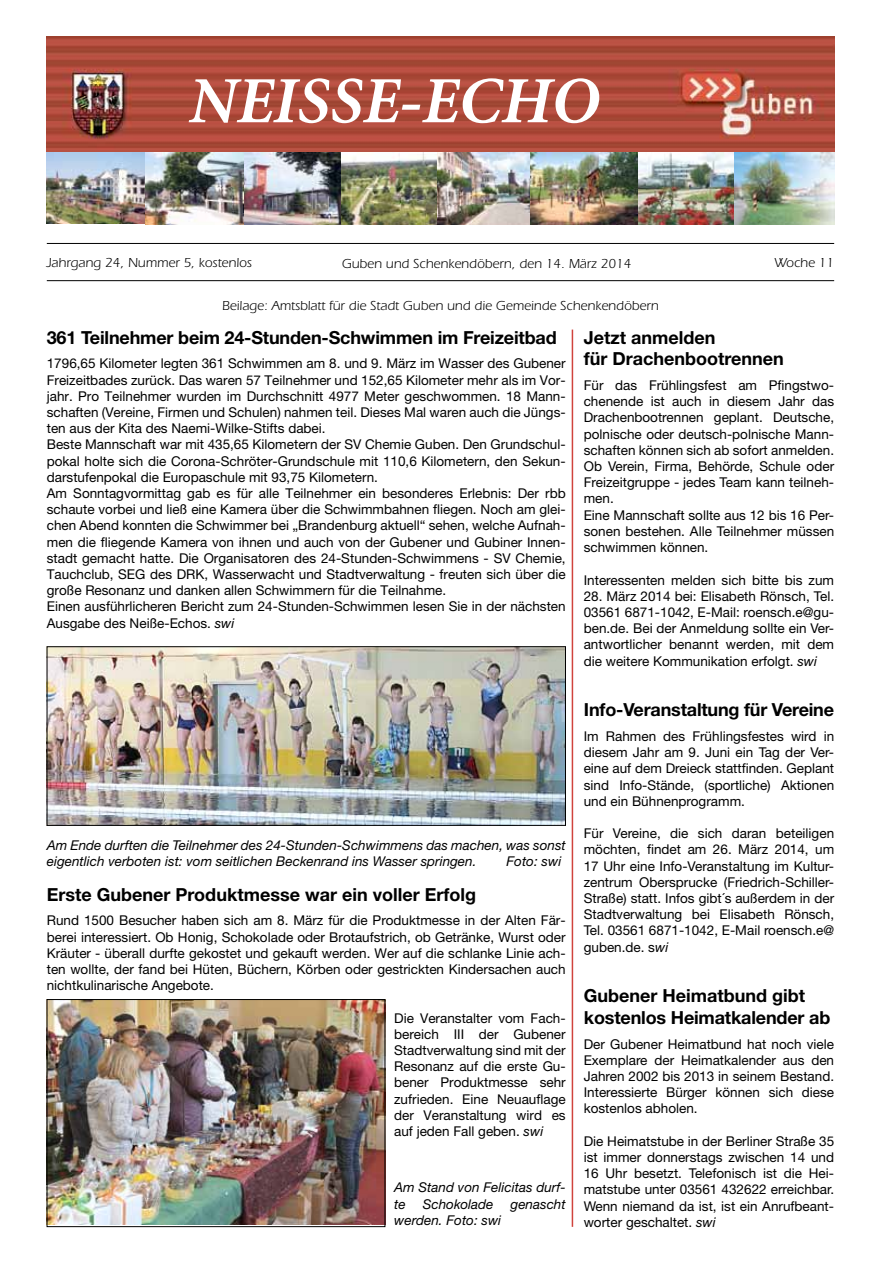
<style>
.page{position:relative;width:881px;height:1263px;background:#fff}
.page>*{position:absolute;margin:0;border:0;box-sizing:border-box;transform-origin:0 0}
.t1{font:66px "Minion Bold Italic Os F";color:#fff}
.t2{font:700 18px/21.6px "Helvetica Neue LT";letter-spacing:-.01em;color:#000}
.t3{font:13.5px/16.2px "Helvetica Neue LT";color:#000;text-align:justify}
.t4{font:italic 13.5px/16.2px "Helvetica Neue LT";color:#000}
.t5{font:13.5px "Itc Eras";color:#000}
.s1{font-style:italic}
</style>
<div class="page">
<hr style="left:47px;top:243px;width:786px;height:1px;background:#000">
<hr style="left:47px;top:280px;width:786px;height:1px;background:#000">
<img style="left:47px;top:36px;width:786px;height:117px">
<img style="left:47px;top:153px;width:786px;height:72px">
<hr style="left:571px;top:330px;width:2px;height:897px;background:#d0433d">
<img style="left:49px;top:648px;width:514px;height:176px">
<div style="left:47px;top:646px;width:518px;height:180px;border:1px solid #000"></div>
<img style="left:49px;top:1001px;width:334px;height:223px">
<div style="left:47px;top:999px;width:338px;height:228px;border:1px solid #000"></div>
<h1 class="t1" style="left:189px;top:68px;width:412px">NEISSE-ECHO</h1>
<p class="t5" style="left:47px;top:255px;width:207px">Jahrgang 24, Nummer 5, kostenlos</p>
<p class="t5" style="left:341px;top:256px;width:291px">Guben und Schenkendöbern, den 14. März 2014</p>
<p class="t5" style="left:222px;top:298px;width:438px">Beilage: Amtsblatt für die Stadt Guben und die Gemeinde Schenkendöbern</p>
<p class="t5" style="left:774px;top:255px;width:61px">Woche 11</p>
<h2 class="t2" style="left:47px;top:326px;width:511px">361 Teilnehmer beim 24-Stunden-Schwimmen im Freizeitbad</h2>
<p class="t3" style="left:47px;top:355px;width:520px;text-align:left">1796,65 Kilometer legten 361 Schwimmen am 8. und 9. März im Wasser des Gubener Freizeitbades zurück. Das waren 57 Teilnehmer und 152,65 Kilometer mehr als im Vor&shy;jahr. Pro Teilnehmer wurden im Durchschnitt 4977 Meter geschwommen. 18 Mann&shy;schaften (Vereine, Firmen und Schulen) nahmen teil. Dieses Mal waren auch die Jüngs&shy;ten aus der Kita des Naemi-Wilke-Stifts dabei.<br>Beste Mannschaft war mit 435,65 Kilometern der SV Chemie Guben. Den Grundschul&shy;pokal holte sich die Corona-Schröter-Grundschule mit 110,6 Kilometern, den Sekun&shy;darstufenpokal die Europaschule mit 93,75 Kilometern.<br>Am Sonntagvormittag gab es für alle Teilnehmer ein besonderes Erlebnis: Der rbb schaute vorbei und ließ eine Kamera über die Schwimmbahnen fliegen. Noch am glei&shy;chen Abend konnten die Schwimmer bei „Brandenburg aktuell“ sehen, welche Aufnah&shy;men die fliegende Kamera von ihnen und auch von der Gubener und Gubiner Innen&shy;stadt gemacht hatte. Die Organisatoren des 24-Stunden-Schwimmens - SV Chemie, Tauchclub, SEG des DRK, Wasserwacht und Stadtverwaltung - freuten sich über die große Resonanz und danken allen Schwimmern für die Teilnahme.<br>Einen ausführlicheren Bericht zum 24-Stunden-Schwimmen lesen Sie in der nächsten Ausgabe des Neiße-Echos. <span class="s1">swi</span></p>
<p class="t4" style="left:47px;top:837px;width:520px">Am Ende durften die Teilnehmer des 24-Stunden-Schwimmens das machen, was sonst eigentlich verboten ist: vom seitlichen Beckenrand ins Wasser springen.</p>
<p class="t4" style="left:506px;top:853px;width:56px">Foto: swi</p>
<h2 class="t2" style="left:47px;top:883px;width:430px">Erste Gubener Produktmesse war ein voller Erfolg</h2>
<p class="t3" style="left:47px;top:912px;width:520px">Rund 1500 Besucher haben sich am 8. März für die Produktmesse in der Alten Fär&shy;berei interessiert. Ob Honig, Schokolade oder Brotaufstrich, ob Getränke, Wurst oder Kräuter - überall durfte gekostet und gekauft werden. Wer auf die schlanke Linie ach&shy;ten wollte, der fand bei Hüten, Büchern, Körben oder gestrickten Kindersachen auch nichtkulinarische Angebote.</p>
<p class="t3" style="left:394px;top:1009px;width:173px">Die Veranstalter vom Fach&shy;bereich III der Gubener Stadtverwaltung sind mit der Resonanz auf die erste Gu&shy;bener Produktmesse sehr zufrieden. Eine Neuauflage der Veranstaltung wird es auf jeden Fall geben. <span class="s1">swi</span></p>
<p class="t4" style="left:394px;top:1179px;width:173px">Am Stand von Felicitas durf&shy;te</p>
<p class="t4" style="left:422px;top:1195px;width:72px">Schokolade</p>
<p class="t4" style="left:510px;top:1195px;width:57px">genascht</p>
<p class="t4" style="left:394px;top:1212px;width:109px">werden. Foto: swi</p>
<h2 class="t2" style="left:583px;top:326px;width:202px">Jetzt anmelden<br>für Drachenbootrennen</h2>
<p class="t3" style="left:583px;top:377px;width:252px;text-align:left">Für das Frühlingsfest am Pfingstwo&shy;chenende ist auch in diesem Jahr das Drachenbootrennen geplant. Deutsche, polnische oder deutsch-polnische Mann&shy;schaften können sich ab sofort anmelden.<br>Ob Verein, Firma, Behörde, Schule oder Freizeitgruppe - jedes Team kann teilneh&shy;men.<br>Eine Mannschaft sollte aus 12 bis 16 Per&shy;sonen bestehen. Alle Teilnehmer müssen schwimmen können.</p>
<p class="t3" style="left:583px;top:571px;width:252px">Interessenten melden sich bitte bis zum</p>
<p class="t3" style="left:583px;top:588px;width:252px">28. März 2014 bei: Elisabeth Rönsch, Tel.<br>03561 6871-1042, E-Mail: roensch.e@gu&shy;ben.de. Bei der Anmeldung sollte ein Ver&shy;antwortlicher benannt werden, mit dem die weitere Kommunikation erfolgt. <span class="s1">swi</span></p>
<h2 class="t2" style="left:583px;top:698px;width:252px">Info-Veranstaltung für Vereine</h2>
<p class="t3" style="left:583px;top:728px;width:252px">Im Rahmen des Frühlingsfestes wird in diesem Jahr am 9. Juni ein Tag der Ver&shy;eine auf dem Dreieck stattfinden. Geplant sind Info-Stände, (sportliche) Aktionen und ein Bühnenprogramm.</p>
<p class="t3" style="left:583px;top:825px;width:252px">Für Vereine, die sich daran beteiligen möchten, findet am 26. März 2014, um 17 Uhr eine Info-Veranstaltung im Kultur&shy;zentrum Obersprucke (Friedrich-Schiller-Straße) statt. Infos gibt´s außerdem in der Stadtverwaltung bei Elisabeth Rönsch, Tel. 03561 6871-1042, E-Mail roensch.e@ guben.de. s<span class="s1">wi</span></p>
<h2 class="t2" style="left:583px;top:984px;width:248px">Gubener Heimatbund gibt kostenlos Heimatkalender ab</h2>
<p class="t3" style="left:583px;top:1035px;width:252px">Der Gubener Heimatbund hat noch viele Exemplare der Heimatkalender aus den Jahren 2002 bis 2013 in seinem Bestand.<br>Interessierte Bürger können sich diese kostenlos abholen.</p>
<p class="t3" style="left:583px;top:1133px;width:252px">Die Heimatstube in der Berliner Straße 35 ist immer donnerstags zwischen 14 und 16 Uhr besetzt. Telefonisch ist die Hei&shy;matstube unter 03561 432622 erreichbar.<br>Wenn niemand da ist, ist ein Anrufbeant&shy;worter geschaltet. <span class="s1">swi</span></p>
</div>
